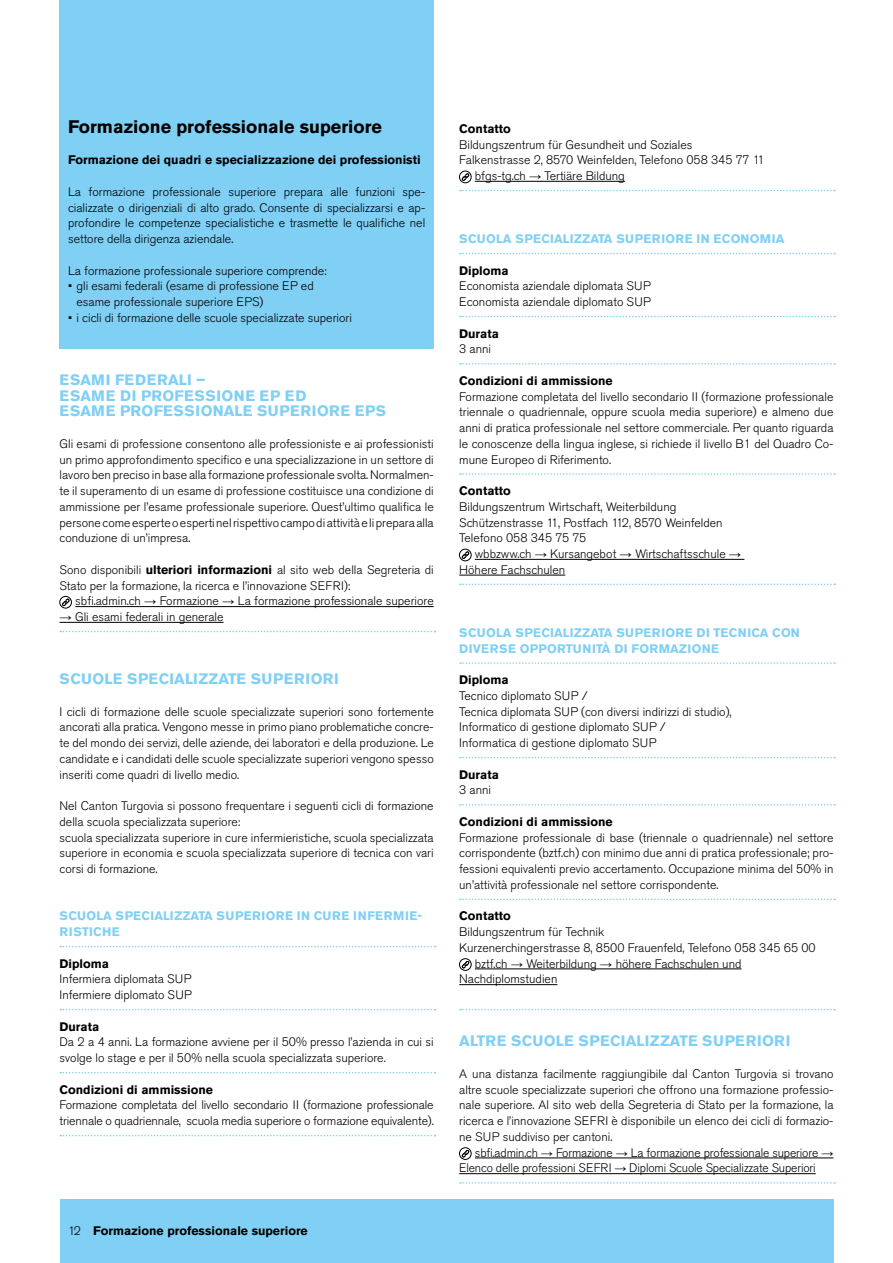
<style>
.page{position:relative;width:893px;height:1263px;background:#fff}
.page>*{position:absolute;margin:0;border:0;box-sizing:border-box;transform-origin:0 0}
.t1{font:700 18px "Akzidenz Grotesk Pro";color:#000}
.t2{font:700 15px/15.8px "Akzidenz Grotesk Pro";letter-spacing:.03em;color:#80cff5}
.t3{font:700 15px "Akzidenz Grotesk Pro";letter-spacing:.01em;color:#80cff5}
.t4{font:300 12.3px/15.8px "Akzidenz Grotesk Pro";color:#000}
.t5{font:700 12.3px "Akzidenz Grotesk Pro";color:#000}
.t6{font:700 12.3px/15.8px "Akzidenz Grotesk Pro";letter-spacing:.03em;color:#80cff5}
.t7{font:700 12.3px "Akzidenz Grotesk Pro";letter-spacing:.01em;color:#80cff5}
.s1{font-weight:700}
.s2{font-family:"Arial";font-weight:400}
.s3{font-weight:300}
.s4{font-family:"Arial";font-weight:400;font-style:italic}
</style>
<div class="page">
<div style="left:60px;top:1199px;width:773px;height:64px;background:#80cff5"></div>
<div style="left:60px;top:0;width:374px;height:349px;background:#80cff5"></div>
<hr style="left:75px;top:606px;width:359px;height:1px;background:#000">
<hr style="left:60px;top:622px;width:164px;height:1px;background:#000">
<div style="left:60px;top:596px;width:12px;height:12px;border:1px solid #000;border-radius:50%"></div>
<svg style="left:62px;top:599px;width:8px;height:7px"></svg>
<svg style="left:60px;top:631px;width:375px;height:1px"></svg>
<svg style="left:60px;top:946px;width:375px;height:1px"></svg>
<svg style="left:60px;top:1009px;width:375px;height:1px"></svg>
<svg style="left:60px;top:1072px;width:375px;height:1px"></svg>
<svg style="left:60px;top:1135px;width:375px;height:1px"></svg>
<hr style="left:475px;top:181px;width:150px;height:1px;background:#000">
<hr style="left:475px;top:559px;width:269px;height:1px;background:#000">
<hr style="left:459px;top:575px;width:106px;height:1px;background:#000">
<hr style="left:475px;top:968px;width:266px;height:1px;background:#000">
<hr style="left:459px;top:984px;width:98px;height:1px;background:#000">
<hr style="left:475px;top:1157px;width:358px;height:1px;background:#000">
<hr style="left:459px;top:1173px;width:357px;height:1px;background:#000">
<div style="left:459px;top:171px;width:12px;height:12px;border:1px solid #000;border-radius:50%"></div>
<svg style="left:462px;top:173px;width:7px;height:8px"></svg>
<svg style="left:460px;top:190px;width:375px;height:1px"></svg>
<svg style="left:460px;top:253px;width:375px;height:1px"></svg>
<svg style="left:460px;top:316px;width:375px;height:1px"></svg>
<svg style="left:460px;top:363px;width:375px;height:2px"></svg>
<svg style="left:460px;top:473px;width:375px;height:2px"></svg>
<div style="left:459px;top:549px;width:12px;height:12px;border:1px solid #000;border-radius:50%"></div>
<svg style="left:462px;top:551px;width:7px;height:8px"></svg>
<svg style="left:460px;top:584px;width:375px;height:1px"></svg>
<svg style="left:460px;top:662px;width:375px;height:2px"></svg>
<svg style="left:460px;top:757px;width:375px;height:1px"></svg>
<svg style="left:460px;top:804px;width:375px;height:2px"></svg>
<svg style="left:460px;top:899px;width:375px;height:1px"></svg>
<div style="left:459px;top:958px;width:12px;height:13px;border:1px solid #000;border-radius:50%"></div>
<svg style="left:462px;top:961px;width:7px;height:7px"></svg>
<svg style="left:460px;top:1009px;width:375px;height:1px"></svg>
<div style="left:459px;top:1147px;width:12px;height:13px;border:1px solid #000;border-radius:50%"></div>
<svg style="left:462px;top:1150px;width:7px;height:7px"></svg>
<svg style="left:460px;top:1182px;width:375px;height:2px"></svg>
<h1 class="t1" style="left:68px;top:115px;width:315px">Formazione professionale superiore</h1>
<p class="t5" style="left:68px;top:152px;width:354px">Formazione dei quadri e specializzazione dei professionisti</p>
<p class="t4" style="left:68px;top:184px;width:359px;text-align:justify">La formazione professionale superiore prepara alle funzioni spe&shy;cializzate o dirigenziali di alto grado. Consente di specializzarsi e ap&shy;profondire le competenze specialistiche e trasmette le qualifiche nel settore della dirigenza aziendale.</p>
<p class="t4" style="left:68px;top:262px;width:260px">La formazione professionale superiore comprende:</p>
<p class="t4" style="left:77px;top:278px;width:239px;text-indent:-8px">• gli esami federali (esame di professione EP ed esame professionale superiore EPS)</p>
<p class="t4" style="left:68px;top:310px;width:285px">• i cicli di formazione delle scuole specializzate superiori</p>
<p class="t2" style="left:60px;top:371px;width:328px">ESAMI FEDERALI –<br>ESAME DI PROFESSIONE EP ED<br>ESAME PROFESSIONALE SUPERIORE EPS</p>
<p class="t4" style="left:60px;top:436px;width:376px;text-align:justify">Gli esami di professione consentono alle professioniste e ai professionisti un primo approfondimento specifico e una specializzazione in un settore di lavoro ben preciso in base alla formazione professionale svolta. Normalmen&shy;te il superamento di un esame di professione costituisce una condizione di ammissione per l’esame professionale superiore. Quest’ultimo qualifica le persone come esperte o esperti nel rispettivo campo di attività e li prepara alla conduzione di un’impresa.</p>
<p class="t4" style="left:60px;top:562px;width:376px">Sono disponibili <span class="s1">ulteriori informazioni</span> al sito web della Segreteria di<br>Stato per la formazione, la ricerca e l’innovazione SEFRI):</p>
<p class="t4" style="left:75px;top:593px;width:360px">sbfi.admin.ch <span class="s2">→</span> Formazione <span class="s2">→</span> La formazione professionale superiore</p>
<p class="t4" style="left:60px;top:609px;width:165px"><span class="s2">→</span> Gli esami federali in generale</p>
<p class="t3" style="left:60px;top:669px;width:281px">SCUOLE SPECIALIZZATE SUPERIORI</p>
<p class="t4" style="left:60px;top:703px;width:376px;text-align:justify">I cicli di formazione delle scuole specializzate superiori sono fortemente ancorati alla pratica. Vengono messe in primo piano problematiche concre&shy;te del mondo dei servizi, delle aziende, dei laboratori e della produzione. Le candidate e i candidati delle scuole specializzate superiori vengono spesso inseriti come quadri di livello medio.</p>
<p class="t4" style="left:60px;top:798px;width:376px">Nel Canton Turgovia si possono frequentare i seguenti cicli di formazione della scuola specializzata superiore:<br>scuola specializzata superiore in cure infermieristiche, scuola specializzata superiore in economia e scuola specializzata superiore di tecnica con vari corsi di formazione.</p>
<p class="t6" style="left:60px;top:908px;width:364px">SCUOLA SPECIALIZZATA SUPERIORE IN CURE INFERMIE-<br>RISTICHE</p>
<p class="t5" style="left:60px;top:955px;width:51px">Diploma</p>
<p class="t4" style="left:60px;top:971px;width:134px">Infermiera diplomata SUP<br>Infermiere diplomato SUP</p>
<p class="t5" style="left:60px;top:1018px;width:41px">Durata</p>
<p class="t4" style="left:60px;top:1034px;width:376px">Da 2 a 4 anni. La formazione avviene per il 50% presso l’azienda in cui si svolge lo stage e per il 50% nella scuola specializzata superiore.</p>
<p class="t5" style="left:60px;top:1081px;width:155px">Condizioni di ammissione</p>
<p class="t4" style="left:60px;top:1097px;width:376px">Formazione completata del livello secondario II (formazione professionale triennale o quadriennale, scuola media superiore o formazione equivalente).</p>
<p class="t5" style="left:68px;top:1223px;width:241px"><span class="s3">12</span> Formazione professionale superiore</p>
<p class="t5" style="left:459px;top:120px;width:53px">Contatto</p>
<p class="t4" style="left:459px;top:136px;width:235px">Bildungszentrum für Gesundheit und Soziales</p>
<p class="t4" style="left:459px;top:152px;width:307px">Falkenstrasse 2, 8570 Weinfelden, Telefono 058 345 77 11</p>
<p class="t4" style="left:475px;top:168px;width:152px">bfgs-tg.ch <span class="s2">→</span> Tertiäre Bildung</p>
<p class="t7" style="left:459px;top:231px;width:327px">SCUOLA SPECIALIZZATA SUPERIORE IN ECONOMIA</p>
<p class="t5" style="left:459px;top:262px;width:51px">Diploma</p>
<p class="t4" style="left:459px;top:278px;width:193px">Economista aziendale diplomata SUP<br>Economista aziendale diplomato SUP</p>
<p class="t5" style="left:459px;top:325px;width:41px">Durata</p>
<p class="t4" style="left:459px;top:341px;width:33px">3 anni</p>
<p class="t5" style="left:459px;top:372px;width:155px">Condizioni di ammissione</p>
<p class="t4" style="left:459px;top:388px;width:376px;text-align:justify">Formazione completata del livello secondario II (formazione professionale triennale o quadriennale, oppure scuola media superiore) e almeno due anni di pratica professionale nel settore commerciale. Per quanto riguarda le conoscenze della lingua inglese, si richiede il livello B1 del Quadro Co&shy;mune Europeo di Riferimento.</p>
<p class="t5" style="left:459px;top:483px;width:53px">Contatto</p>
<p class="t4" style="left:459px;top:499px;width:265px">Bildungszentrum Wirtschaft, Weiterbildung<br>Schützenstrasse 11, Postfach 112, 8570 Weinfelden<br>Telefono 058 345 75 75</p>
<p class="t4" style="left:459px;top:546px;width:283px;text-indent:16px">wbbzww.ch <span class="s4">→</span> Kursangebot <span class="s4">→</span> Wirtschaftsschule <span class="s4">→<br></span>Höhere Fachschulen</p>
<p class="t6" style="left:459px;top:624px;width:342px">SCUOLA SPECIALIZZATA SUPERIORE DI TECNICA CON<br>DIVERSE OPPORTUNITÀ DI FORMAZIONE</p>
<p class="t5" style="left:459px;top:672px;width:51px">Diploma</p>
<p class="t4" style="left:459px;top:688px;width:274px">Tecnico diplomato SUP /<br>Tecnica diplomata SUP (con diversi indirizzi di studio), Informatico di gestione diplomato SUP /<br>Informatica di gestione diplomato SUP</p>
<p class="t5" style="left:459px;top:766px;width:41px">Durata</p>
<p class="t4" style="left:459px;top:782px;width:33px">3 anni</p>
<p class="t5" style="left:459px;top:813px;width:155px">Condizioni di ammissione</p>
<p class="t4" style="left:459px;top:829px;width:376px;text-align:justify">Formazione professionale di base (triennale o quadriennale) nel settore corrispondente (bztf.ch) con minimo due anni di pratica professionale; pro&shy;fessioni equivalenti previo accertamento. Occupazione minima del 50% in un’attività professionale nel settore corrispondente.</p>
<p class="t5" style="left:459px;top:908px;width:53px">Contatto</p>
<p class="t4" style="left:459px;top:924px;width:147px">Bildungszentrum für Technik</p>
<p class="t4" style="left:459px;top:940px;width:358px">Kurzenerchingerstrasse 8, 8500 Frauenfeld, Telefono 058 345 65 00</p>
<p class="t4" style="left:475px;top:955px;width:268px">bztf.ch <span class="s2">→</span> Weiterbildung <span class="s2">→</span> höhere Fachschulen und</p>
<p class="t4" style="left:459px;top:971px;width:100px">Nachdiplomstudien</p>
<p class="t3" style="left:459px;top:1031px;width:333px">ALTRE SCUOLE SPECIALIZZATE SUPERIORI</p>
<p class="t4" style="left:459px;top:1066px;width:376px;text-align:justify">A una distanza facilmente raggiungibile dal Canton Turgovia si trovano altre scuole specializzate superiori che offrono una formazione professio&shy;nale superiore. Al sito web della Segreteria di Stato per la formazione, la ricerca e l’innovazione SEFRI è disponibile un elenco dei cicli di formazio&shy;ne SUP suddiviso per cantoni.</p>
<p class="t4" style="left:459px;top:1144px;width:376px;text-indent:16px">sbfi.admin.ch <span class="s2">→</span> Formazione <span class="s2">→</span> La formazione professionale superiore <span class="s2">→<br></span>Elenco delle professioni SEFRI <span class="s2">→</span> Diplomi Scuole Specializzate Superiori</p>
</div>
